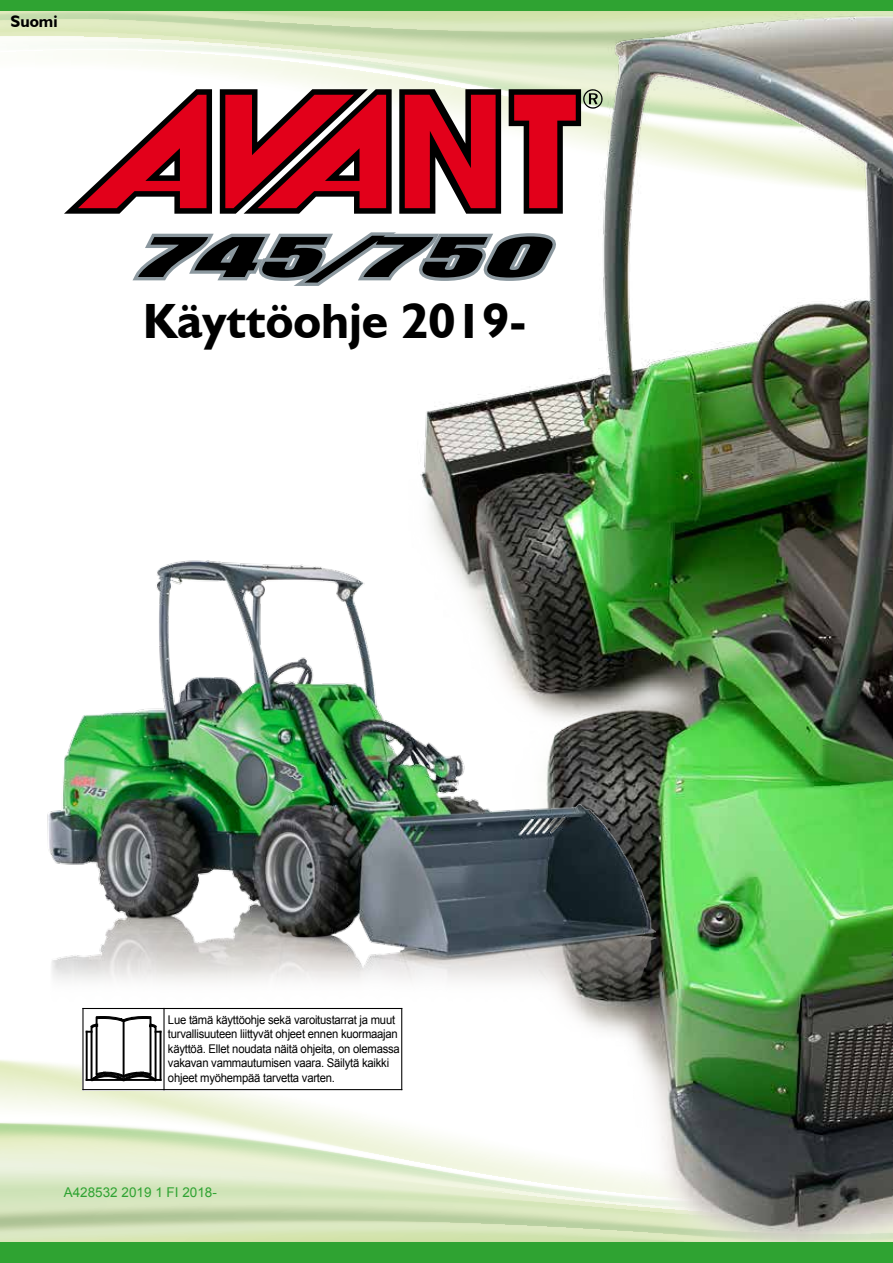
<style>
.page{position:relative;width:893px;height:1263px;background:#fff}
.page>*{position:absolute;margin:0;border:0;box-sizing:border-box;transform-origin:0 0}
.t1{font:700 49.5px "Humanist 521 BT";color:#000}
.t2{font:italic 44.85px "Aurora Bd Cn PL";color:#000;scale:2.5 1}
.t3{font:700 16.5px "Humanist 521 BT";color:#000}
.t4{font:13.5px "Arial";color:#2fa332}
.t5{font:12px/14.4px "Arial";letter-spacing:-.02em;color:#000;scale:.94 1}
</style>
<div class="page">
<svg style="left:0;top:1060px;width:391px;height:182px"></svg>
<svg style="left:0;top:11px;width:391px;height:188px"></svg>
<img style="left:391px;top:11px;width:502px;height:1231px">
<div style="left:0;top:0;width:893px;height:11px;background:#2fa332"></div>
<svg style="left:64px;top:89px;width:148px;height:125px"></svg>
<svg style="left:399px;top:89px;width:102px;height:125px"></svg>
<svg style="left:220px;top:89px;width:172px;height:125px"></svg>
<svg style="left:509px;top:89px;width:94px;height:125px"></svg>
<svg style="left:132px;top:226px;width:433px;height:63px"></svg>
<div style="left:0;top:1242px;width:893px;height:21px;background:#2fa332"></div>
<img style="left:47px;top:554px;width:623px;height:447px">
<div style="left:82px;top:1008px;width:320px;height:82px;background:#fff"></div>
<hr style="left:164px;top:1089px;width:238px;height:1px;background:#000">
<hr style="left:163px;top:1008px;width:2px;height:81px;background:#000">
<hr style="left:164px;top:1008px;width:238px;height:1px;background:#000">
<hr style="left:401px;top:1008px;width:1px;height:81px;background:#000">
<svg style="left:90px;top:1071px;width:65px;height:8px"></svg>
<hr style="left:160px;top:1032px;width:1px;height:48px;background:#000">
<hr style="left:155px;top:1027px;width:2px;height:53px;background:#000">
<hr style="left:150px;top:1018px;width:1px;height:57px;background:#000">
<hr style="left:96px;top:1018px;width:2px;height:57px;background:#000">
<hr style="left:123px;top:1021px;width:2px;height:55px;background:#000">
<hr style="left:91px;top:1027px;width:1px;height:53px;background:#000">
<svg style="left:87px;top:1016px;width:74px;height:17px"></svg>
<hr style="left:86px;top:1032px;width:2px;height:48px;background:#000">
<hr style="left:87px;top:1079px;width:74px;height:2px;background:#000">
<hr style="left:83px;top:1089px;width:81px;height:1px;background:#000">
<hr style="left:82px;top:1008px;width:2px;height:81px;background:#000">
<hr style="left:83px;top:1008px;width:81px;height:1px;background:#000">
<h3 class="t3" style="left:11px;top:12px;width:48px">Suomi</h3>
<h2 class="t2" style="left:134px;top:223px;width:179px">745/750</h2>
<h1 class="t1" style="left:143px;top:291px;width:385px">Käyttöohje 2019-</h1>
<p class="t5" style="left:168px;top:1013px;width:248px">Lue tämä käyttöohje sekä varoitustarrat ja muut turvallisuuteen liittyvät ohjeet ennen kuormaajan käyttöä. Ellet noudata näitä ohjeita, on olemassa vakavan vammautumisen vaara. Säilytä kaikki ohjeet myöhempää tarvetta varten.</p>
<p class="t4" style="left:64px;top:1184px;width:155px">A428532 2019 1 FI 2018-</p>
</div>
